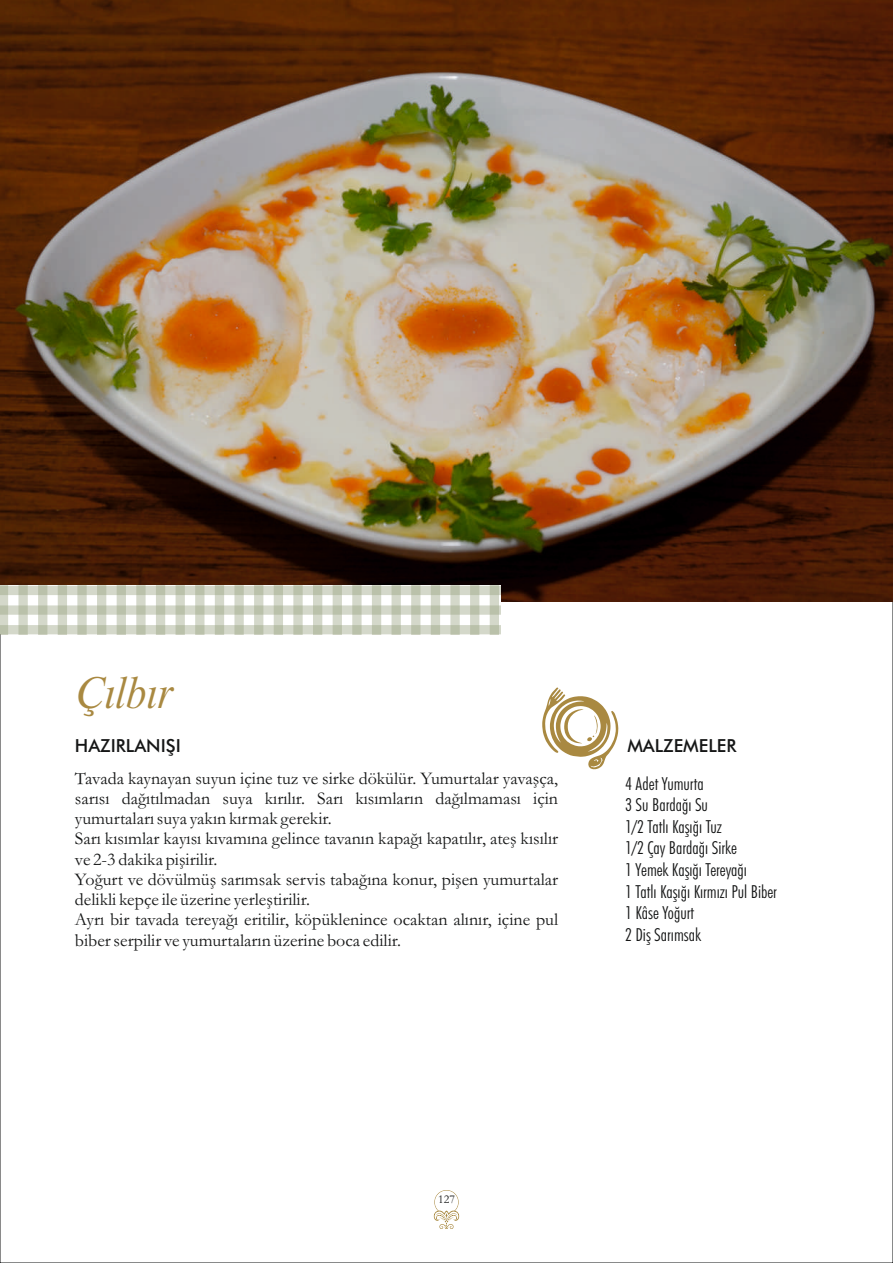
<style>
.page{position:relative;width:893px;height:1263px;background:#fff}
.page>*{position:absolute;margin:0;border:0;box-sizing:border-box;transform-origin:0 0}
.t1{font:42px "Dutch 801 BT Italic Headline";color:#a98941}
.t2{font:18px/20.2px "Garamond";color:#151616}
.t3{font:300 condensed 18px/21.6px "Futura BT";color:#151616}
.t4{font:500 18px "Futura BT";color:#151616}
.t5{font:12px "Garamond";color:#151616}
</style>
<div class="page">
<img style="left:0;top:0;width:893px;height:601px">
<svg style="left:434px;top:1190px;width:25px;height:39px"></svg>
<svg style="left:542px;top:687px;width:76px;height:83px"></svg>
<svg style="left:0;top:585px;width:500px;height:49px"></svg>
<h1 class="t1" style="left:77px;top:676px;width:99px">Çılbır</h1>
<p class="t4" style="left:75px;top:738px;width:107px">HAZIRLANIŞI</p>
<p class="t4" style="left:627px;top:738px;width:111px">MALZEMELER</p>
<p class="t2" style="left:75px;top:770px;width:485px">Tavada kaynayan suyun içine tuz ve sirke dökülür. Yumurtalar yavaşça, sarısı dağıtılmadan suya kırılır. Sarı kısımların dağılmaması için yumurtaları suya yakın kırmak gerekir.<br>Sarı kısımlar kayısı kıvamına gelince tavanın kapağı kapatılır, ateş kısılır ve 2-3 dakika pişirilir.<br>Yoğurt ve dövülmüş sarımsak servis tabağına konur, pişen yumurtalar delikli kepçe ile üzerine yerleştirilir.<br>Ayrı bir tavada tereyağı eritilir, köpüklenince ocaktan alınır, içine pul biber serpilir ve yumurtaların üzerine boca edilir.</p>
<p class="t3" style="left:625px;top:774px;width:153px">4 Adet Yumurta<br>3 Su Bardağı Su<br>1/2 Tatlı Kaşığı Tuz<br>1/2 Çay Bardağı Sirke<br>1 Yemek Kaşığı Tereyağı<br>1 Tatlı Kaşığı Kırmızı Pul Biber<br>1 Kâse Yoğurt<br>2 Diş Sarımsak</p>
<p class="t5" style="left:438px;top:1195px;width:18px">127</p>
</div>
